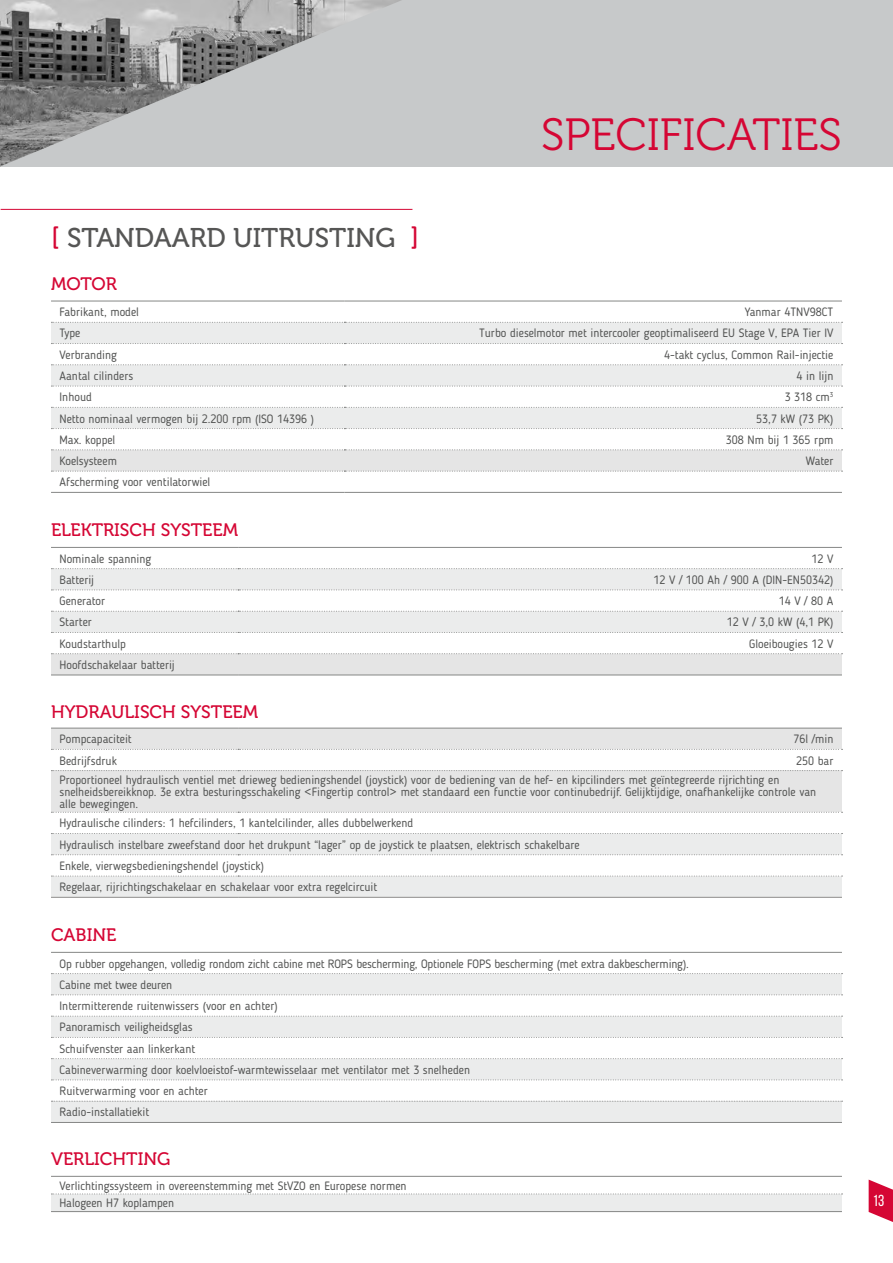
<style>
.page{position:relative;width:893px;height:1263px;background:#fff}
.page>*{position:absolute;margin:0;border:0;box-sizing:border-box;transform-origin:0 0}
.t1{font:45px "Museo 300";color:#d50634}
.t2{font:27px "Museo 500";color:#565655}
.t3{font:18px "Museo 500";color:#d50634}
.t4{font:15.9px "Bebas Neue";color:#fff}
.t5{font:12px/21.3px "Blogger Sans";color:#535453}
.s1{color:#d50634}
</style>
<div class="page">
<div style="left:0;top:0;width:893px;height:167px;background:#c7c9ca"></div>
<img style="left:0;top:0;width:401px;height:167px">
<div style="left:51px;top:1194px;width:791px;height:17px;background:#ebecec"></div>
<hr style="left:51px;top:1176px;width:791px;height:1px;background:#868786">
<svg style="left:51px;top:1193px;width:792px;height:1px"></svg>
<hr style="left:51px;top:1211px;width:791px;height:1px;background:#868786">
<hr style="left:1px;top:209px;width:411px;height:1px;background:#d50634">
<svg style="left:51px;top:323px;width:791px;height:63px;fill:#ebecec"></svg>
<svg style="left:51px;top:406px;width:791px;height:86px"></svg>
<hr style="left:51px;top:301px;width:293px;height:1px;background:#868786">
<hr style="left:344px;top:301px;width:498px;height:1px;background:#868786">
<svg style="left:51px;top:322px;width:792px;height:1px"></svg>
<svg style="left:51px;top:343px;width:792px;height:1px"></svg>
<svg style="left:51px;top:364px;width:792px;height:1px"></svg>
<svg style="left:51px;top:386px;width:792px;height:1px"></svg>
<svg style="left:51px;top:407px;width:792px;height:1px"></svg>
<svg style="left:51px;top:428px;width:792px;height:1px"></svg>
<svg style="left:51px;top:449px;width:792px;height:23px;background:#e3e3e3"></svg>
<hr style="left:51px;top:492px;width:293px;height:1px;background:#868786">
<hr style="left:344px;top:492px;width:498px;height:1px;background:#868786">
<svg style="left:51px;top:569px;width:791px;height:63px;fill:#ebecec"></svg>
<hr style="left:51px;top:547px;width:187px;height:1px;background:#868786">
<hr style="left:238px;top:547px;width:604px;height:1px;background:#868786">
<svg style="left:51px;top:568px;width:792px;height:1px"></svg>
<svg style="left:51px;top:589px;width:792px;height:1px"></svg>
<svg style="left:51px;top:611px;width:792px;height:1px"></svg>
<svg style="left:51px;top:632px;width:792px;height:1px"></svg>
<svg style="left:51px;top:653px;width:792px;height:22px;background:#e1e2e1"></svg>
<hr style="left:51px;top:675px;width:187px;height:1px;background:#868786">
<hr style="left:238px;top:675px;width:604px;height:1px;background:#868786">
<div style="left:51px;top:771px;width:791px;height:41px;background:#e5e5e5"></div>
<svg style="left:51px;top:834px;width:791px;height:63px;fill:#ebecec"></svg>
<svg style="left:51px;top:728px;width:792px;height:22px;background:#e1e1e1"></svg>
<svg style="left:51px;top:770px;width:792px;height:1px"></svg>
<svg style="left:51px;top:812px;width:792px;height:1px"></svg>
<svg style="left:51px;top:833px;width:792px;height:1px"></svg>
<svg style="left:51px;top:854px;width:792px;height:1px"></svg>
<svg style="left:51px;top:876px;width:792px;height:1px"></svg>
<hr style="left:51px;top:897px;width:187px;height:1px;background:#8f8e8d">
<hr style="left:238px;top:897px;width:604px;height:1px;background:#8f8e8d">
<div style="left:51px;top:974px;width:791px;height:148px;background:#ebecec"></div>
<svg style="left:51px;top:995px;width:791px;height:106px"></svg>
<hr style="left:51px;top:952px;width:791px;height:1px;background:#868786">
<svg style="left:51px;top:973px;width:792px;height:1px"></svg>
<svg style="left:51px;top:994px;width:792px;height:1px"></svg>
<svg style="left:51px;top:1016px;width:792px;height:1px"></svg>
<svg style="left:51px;top:1037px;width:792px;height:1px"></svg>
<svg style="left:51px;top:1058px;width:792px;height:1px"></svg>
<svg style="left:51px;top:1079px;width:792px;height:1px"></svg>
<svg style="left:51px;top:1101px;width:792px;height:1px"></svg>
<hr style="left:51px;top:1122px;width:791px;height:1px;background:#868786">
<svg style="left:869px;top:1179px;width:24px;height:43px"></svg>
<h2 class="t2" style="left:51px;top:223px;width:369px"><span class="s1">[</span> STANDAARD UITRUSTING <span class="s1">]</span></h2>
<h3 class="t3" style="left:51px;top:274px;width:67px">MOTOR</h3>
<h1 class="t1" style="left:541px;top:110px;width:302px">SPECIFICATIES</h1>
<p class="t5" style="left:60px;top:301px;width:81px">Fabrikant, model</p>
<p class="t5" style="left:745px;top:301px;width:90px">Yanmar 4TNV98CT</p>
<p class="t5" style="left:60px;top:323px;width:22px">Type</p>
<p class="t5" style="left:479px;top:323px;width:356px">Turbo dieselmotor met intercooler geoptimaliseerd EU Stage V, EPA Tier IV</p>
<p class="t5" style="left:60px;top:344px;width:59px">Verbranding</p>
<p class="t5" style="left:664px;top:344px;width:171px">4-takt cyclus, Common Rail-injectie</p>
<p class="t5" style="left:60px;top:365px;width:75px">Aantal cilinders</p>
<p class="t5" style="left:796px;top:365px;width:38px">4 in lijn</p>
<p class="t5" style="left:60px;top:386px;width:34px">Inhoud</p>
<p class="t5" style="left:785px;top:386px;width:50px">3 318 cm<sup>3</sup></p>
<p class="t5" style="left:60px;top:408px;width:256px">Netto nominaal vermogen bij 2.200 rpm (ISO 14396 )</p>
<p class="t5" style="left:756px;top:408px;width:79px">53,7 kW (73 PK)</p>
<p class="t5" style="left:60px;top:429px;width:57px">Max. koppel</p>
<p class="t5" style="left:726px;top:429px;width:109px">308 Nm bij 1 365 rpm</p>
<p class="t5" style="left:60px;top:450px;width:59px">Koelsysteem</p>
<p class="t5" style="left:806px;top:450px;width:29px">Water</p>
<p class="t5" style="left:60px;top:471px;width:152px">Afscherming voor ventilatorwiel</p>
<h3 class="t3" style="left:51px;top:520px;width:189px">ELEKTRISCH SYSTEEM</h3>
<p class="t5" style="left:60px;top:548px;width:93px">Nominale spanning</p>
<p class="t5" style="left:811px;top:548px;width:23px">12 V</p>
<p class="t5" style="left:60px;top:569px;width:36px">Batterij</p>
<p class="t5" style="left:653px;top:569px;width:181px">12 V / 100 Ah / 900 A (DIN-EN50342)</p>
<p class="t5" style="left:60px;top:590px;width:47px">Generator</p>
<p class="t5" style="left:779px;top:590px;width:56px">14 V / 80 A</p>
<p class="t5" style="left:60px;top:611px;width:34px">Starter</p>
<p class="t5" style="left:727px;top:611px;width:108px">12 V / 3,0 kW (4,1 PK)</p>
<p class="t5" style="left:60px;top:633px;width:68px">Koudstarthulp</p>
<p class="t5" style="left:749px;top:633px;width:86px">Gloeibougies 12 V</p>
<p class="t5" style="left:60px;top:654px;width:117px">Hoofdschakelaar batterij</p>
<h3 class="t3" style="left:51px;top:702px;width:209px">HYDRAULISCH SYSTEEM</h3>
<p class="t5" style="left:60px;top:728px;width:74px">Pompcapaciteit</p>
<p class="t5" style="left:793px;top:728px;width:42px">76l /min</p>
<p class="t5" style="left:60px;top:750px;width:59px">Bedrijfsdruk</p>
<p class="t5" style="left:796px;top:750px;width:39px">250 bar</p>
<p class="t5" style="left:60px;top:774px;width:758px;line-height:12px">Proportioneel hydraulisch ventiel met drieweg bedieningshendel (joystick) voor de bediening van de hef- en kipcilinders met geïntegreerde rijrichting en snelheidsbereikknop. 3e extra besturingsschakeling &lt;Fingertip control&gt; met standaard een functie voor continubedrijf. Gelijktijdige, onafhankelijke controle van alle bewegingen.</p>
<p class="t5" style="left:60px;top:813px;width:522px">Hydraulische cilinders: 1 hefcilinders, 1 kantelcilinder, alles dubbelwerkend<br>Hydraulisch instelbare zweefstand door het drukpunt “lager” op de joystick te plaatsen, elektrisch schakelbare Enkele, vierwegsbedieningshendel (joystick)<br>Regelaar, rijrichtingschakelaar en schakelaar voor extra regelcircuit</p>
<h3 class="t3" style="left:51px;top:925px;width:67px">CABINE</h3>
<p class="t5" style="left:60px;top:953px;width:631px">Op rubber opgehangen, volledig rondom zicht cabine met ROPS bescherming, Optionele FOPS bescherming (met extra dakbescherming).<br>Cabine met twee deuren<br>Intermitterende ruitenwissers (voor en achter)<br>Panoramisch veiligheidsglas<br>Schuifvenster aan linkerkant<br>Cabineverwarming door koelvloeistof-warmtewisselaar met ventilator met 3 snelheden<br>Ruitverwarming voor en achter<br>Radio-installatiekit</p>
<h3 class="t3" style="left:51px;top:1149px;width:121px">VERLICHTING</h3>
<p class="t5" style="left:60px;top:1177px;width:349px;line-height:17.7px">Verlichtingssysteem in overeenstemming met StVZO en Europese normen<br>Halogeen H7 koplampen</p>
<h3 class="t4" style="left:873px;top:1192px;width:13px">13</h3>
</div>
